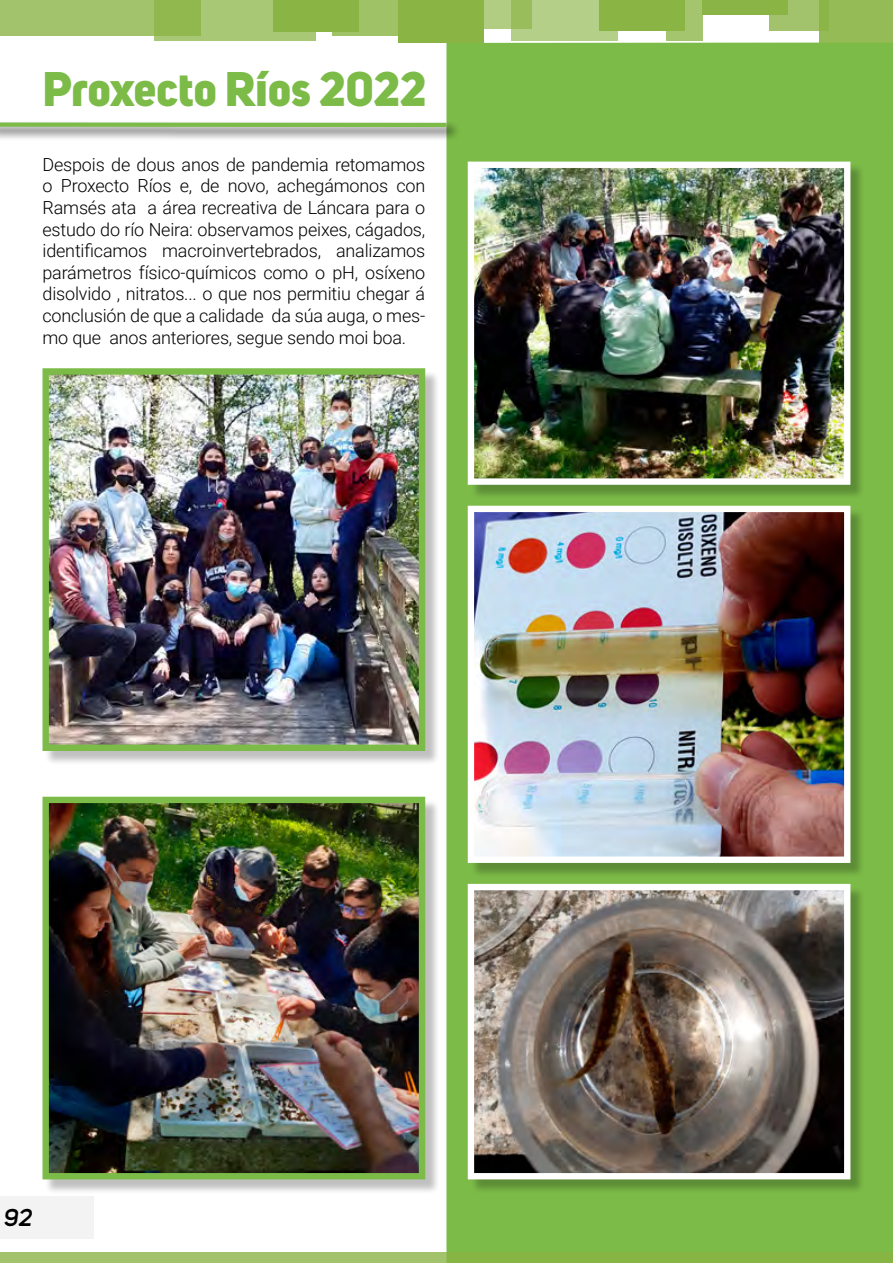
<style>
.page{position:relative;width:893px;height:1263px;background:#fff}
.page>*{position:absolute;margin:0;border:0;box-sizing:border-box;transform-origin:0 0}
.t1{font:800 48px "Uni Sans";letter-spacing:-.01em;color:#7cbb48}
.t2{font:italic 600 24px "Uni Sans";color:#000}
.t3{font:300 18px/21.6px "Roboto";letter-spacing:-.01em;color:#000;text-align:justify}
</style>
<div class="page">
<div style="left:446px;top:43px;width:447px;height:1220px;background:#7cbb48"></div>
<div style="left:44px;top:371px;width:395px;height:395px;background:#000;opacity:.25"></div>
<img style="left:50px;top:375px;width:368px;height:369px">
<div style="left:43px;top:368px;width:382px;height:383px;border:6px solid #7cbb48"></div>
<div style="left:470px;top:164px;width:395px;height:336px;background:#000;opacity:.25"></div>
<img style="left:475px;top:169px;width:368px;height:309px">
<div style="left:468px;top:162px;width:382px;height:323px;border:6px solid #fff"></div>
<div style="left:470px;top:508px;width:395px;height:369px;background:#000;opacity:.25"></div>
<img style="left:475px;top:513px;width:368px;height:343px">
<div style="left:468px;top:506px;width:382px;height:357px;border:6px solid #fff"></div>
<div style="left:470px;top:886px;width:395px;height:308px;background:#000;opacity:.25"></div>
<img style="left:475px;top:891px;width:368px;height:281px">
<div style="left:468px;top:884px;width:382px;height:295px;border:6px solid #fff"></div>
<div style="left:44px;top:799px;width:395px;height:395px;background:#000;opacity:.25"></div>
<img style="left:50px;top:804px;width:368px;height:368px">
<div style="left:43px;top:797px;width:382px;height:382px;border:6px solid #7cbb48"></div>
<div style="left:0;top:0;width:201px;height:35px;background:#a2c36b"></div>
<svg style="left:154px;top:0;width:162px;height:40px;background:#a0c268"></svg>
<div style="left:274px;top:0;width:85px;height:32px;background:#8ab444"></div>
<svg style="left:332px;top:0;width:66px;height:36px;fill:#a0c267"></svg>
<div style="left:398px;top:0;width:85px;height:43px;background:#8ab444"></div>
<svg style="left:483px;top:0;width:28px;height:29px"></svg>
<svg style="left:511px;top:0;width:106px;height:40px;background:#afcc7f"></svg>
<div style="left:599px;top:0;width:85px;height:31px;background:#8ab444"></div>
<svg style="left:666px;top:0;width:37px;height:40px"></svg>
<div style="left:703px;top:0;width:85px;height:15px;background:#8ab444"></div>
<svg style="left:770px;top:0;width:49px;height:31px;fill:#a2c36b"></svg>
<div style="left:819px;top:0;width:74px;height:43px;background:linear-gradient(to right,#92b952,#96bc59)"></div>
<div style="left:0;top:120px;width:461px;height:21px;background:#000;opacity:.79"></div>
<div style="left:0;top:122px;width:446px;height:5px;background:#7cbb48"></div>
<div style="left:0;top:1196px;width:94px;height:42px;background:#f3f3f3"></div>
<svg style="left:0;top:1252px;width:893px;height:11px"></svg>
<h1 class="t1" style="left:43px;top:58px;width:385px">Proxecto Ríos 2022</h1>
<p class="t3" style="left:43px;top:153px;width:384px">Despois de dous anos de pandemia retomamos o Proxecto Ríos e, de novo, achegámonos con Ramsés ata a área recreativa de Láncara para o estudo do río Neira: observamos peixes, cágados, identificamos macroinvertebrados, analizamos parámetros físico-químicos como o pH, osíxeno disolvido , nitratos... o que nos permitiu chegar á conclusión de que a calidade da súa auga, o mes&shy;mo que anos anteriores, segue sendo moi boa.</p>
<h2 class="t2" style="left:4px;top:1204px;width:30px">92</h2>
</div>
